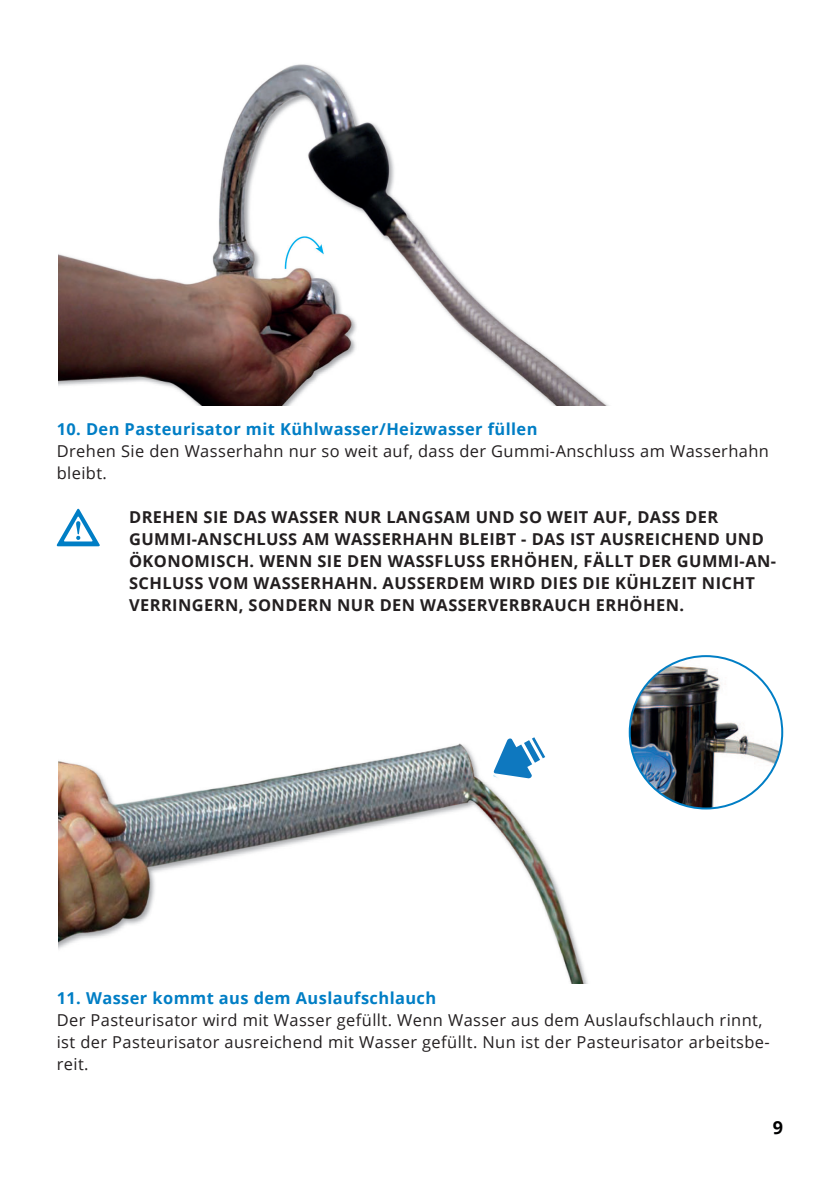
<style>
.page{position:relative;width:840px;height:1191px;background:#fff}
.page>*{position:absolute;margin:0;border:0;box-sizing:border-box;transform-origin:0 0}
.t1{font:700 18px "Open Sans";color:#000001}
.t2{font:700 16.4px/22px "Open Sans";letter-spacing:.025em;color:#231f20}
.t3{font:16.4px/22px "Open Sans";letter-spacing:.025em;color:#231f20}
.t4{font:700 16.4px "Open Sans";letter-spacing:.025em;color:#007ec5}
</style>
<div class="page">
<img style="left:58px;top:64px;width:550px;height:341px">
<img style="left:59px;top:656px;width:631px;height:328px">
<svg style="left:493px;top:737px;width:52px;height:41px"></svg>
<svg style="left:56px;top:508px;width:44px;height:38px"></svg>
<img style="left:629px;top:656px;width:152px;height:152px;border-radius:76px">
<p class="t4" style="left:57px;top:417px;width:482px">10. Den Pasteurisator mit Kühlwasser/Heizwasser füllen</p>
<p class="t3" style="left:57px;top:440px;width:713px">Drehen Sie den Wasserhahn nur so weit auf, dass der Gummi-Anschluss am Wasserhahn bleibt.</p>
<p class="t2" style="left:129px;top:505px;width:648px">DREHEN SIE DAS WASSER NUR LANGSAM UND SO WEIT AUF, DASS DER GUMMI-ANSCHLUSS AM WASSERHAHN BLEIBT - DAS IST AUSREICHEND UND ÖKONOMISCH. WENN SIE DEN WASSFLUSS ERHÖHEN, FÄLLT DER GUMMI-AN-SCHLUSS VOM WASSERHAHN. AUSSERDEM WIRD DIES DIE KÜHLZEIT NICHT VERRINGERN, SONDERN NUR DEN WASSERVERBRAUCH ERHÖHEN.</p>
<p class="t4" style="left:57px;top:986px;width:381px">11. Wasser kommt aus dem Auslaufschlauch</p>
<p class="t3" style="left:57px;top:1008px;width:714px">Der Pasteurisator wird mit Wasser gefüllt. Wenn Wasser aus dem Auslaufschlauch rinnt, ist der Pasteurisator ausreichend mit Wasser gefüllt. Nun ist der Pasteurisator arbeitsbe&shy;reit.</p>
<p class="t1" style="left:772px;top:1115px;width:12px">9</p>
</div>
